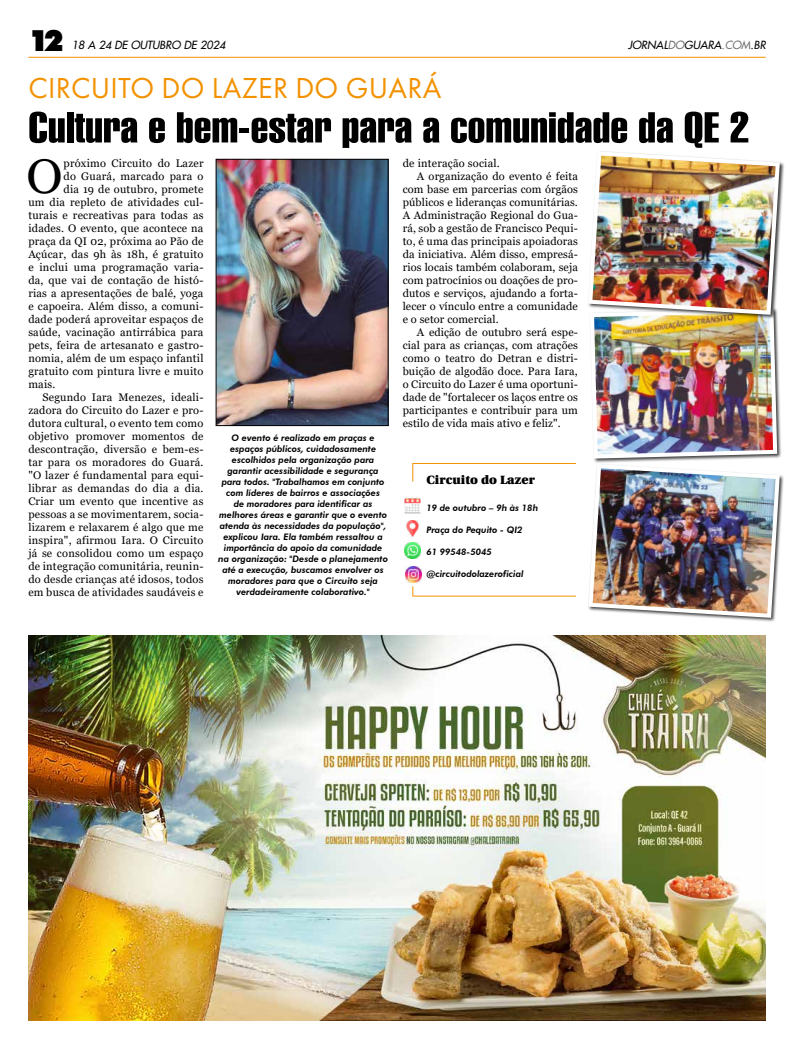
<style>
.page{position:relative;width:794px;height:1049px;background:#fff}
.page>*{position:absolute;margin:0;border:0;box-sizing:border-box;transform-origin:0 0}
.t1{font:48.5px "Georgia";color:#000}
.t2{font:42px "Swiss 911 BT Extra Compressed";color:#000;scale:1.25 1}
.t3{font:30px "Futura PT";letter-spacing:.01em;color:#f39200}
.t4{font:900 29.6px "Futura BT";color:#000}
.t5{font:900 12px "Utopia";letter-spacing:.01em;color:#000}
.t6{font:11px "Georgia";letter-spacing:.02em;color:#000}
.t7{font:italic 11px "Futura 2";color:#000}
.t8{font:italic 800 9px/11px "Futura BT";color:#000;text-align:center}
.s1{color:#706f6f}
</style>
<div class="page">
<hr style="left:28px;top:57px;width:737px;height:1px;background:#f39200">
<img style="left:28px;top:635px;width:737px;height:385px">
<div style="left:588px;top:463px;width:196px;height:160px;background:#000;opacity:.75"></div>
<img style="left:588px;top:151px;width:194px;height:469px">
<img style="left:218px;top:161px;width:168px;height:263px">
<div style="left:216px;top:159px;width:172px;height:267px;border:1px solid #000"></div>
<hr style="left:412px;top:596px;width:164px;height:1px;background:#f39200">
<img style="left:405px;top:543px;width:16px;height:16px">
<img style="left:406px;top:520px;width:15px;height:16px">
<img style="left:405px;top:497px;width:16px;height:16px">
<img style="left:405px;top:566px;width:16px;height:16px">
<svg style="left:412px;top:464px;width:1px;height:17px"></svg>
<hr style="left:412px;top:463px;width:164px;height:1px;background:#f39200">
<h3 class="t4" style="left:28px;top:22px;width:37px">12</h3>
<p class="t7" style="left:72px;top:37px;width:155px">18 A 24 DE OUTUBRO DE 2024</p>
<p class="t7" style="left:628px;top:38px;width:139px">JORNAL<span class="s1">DO</span>GUARA<span class="s1">.COM</span>.BR</p>
<h3 class="t3" style="left:28px;top:70px;width:414px">CIRCUITO DO LAZER DO GUARÁ</h3>
<h2 class="t2" style="left:28px;top:104px;width:578px">Cultura e bem-estar para a comunidade da QE 2</h2>
<h1 class="t1" style="left:26px;top:147px;width:38px">O</h1>
<p class="t6" style="left:64px;top:157px;width:141px">próximo Circuito do Lazer</p>
<p class="t6" style="left:403px;top:157px;width:99px">de interação social.</p>
<p class="t6" style="left:417px;top:170px;width:162px">A organização do evento é feita</p>
<p class="t6" style="left:403px;top:183px;width:177px">com base em parcerias com órgãos</p>
<p class="t6" style="left:403px;top:196px;width:177px">públicos e lideranças comunitárias.</p>
<p class="t6" style="left:403px;top:209px;width:177px">A Administração Regional do Gua-</p>
<p class="t6" style="left:403px;top:222px;width:177px">rá, sob a gestão de Francisco Pequi-</p>
<p class="t6" style="left:403px;top:235px;width:177px">to, é uma das principais apoiadoras</p>
<p class="t6" style="left:403px;top:248px;width:177px">da iniciativa. Além disso, empresá-</p>
<p class="t6" style="left:403px;top:261px;width:177px">rios locais também colaboram, seja</p>
<p class="t6" style="left:403px;top:274px;width:177px">com patrocínios ou doações de pro-</p>
<p class="t6" style="left:403px;top:287px;width:177px">dutos e serviços, ajudando a forta-</p>
<p class="t6" style="left:403px;top:300px;width:177px">lecer o vínculo entre a comunidade</p>
<p class="t6" style="left:403px;top:313px;width:97px">e o setor comercial.</p>
<p class="t6" style="left:417px;top:326px;width:162px">A edição de outubro será espe-</p>
<p class="t6" style="left:403px;top:339px;width:177px">cial para as crianças, com atrações</p>
<p class="t6" style="left:403px;top:352px;width:177px">como o teatro do Detran e distri-</p>
<p class="t6" style="left:403px;top:365px;width:177px">buição de algodão doce. Para Iara,</p>
<p class="t6" style="left:403px;top:378px;width:177px">o Circuito do Lazer é uma oportuni-</p>
<p class="t6" style="left:403px;top:391px;width:177px">dade de "fortalecer os laços entre os</p>
<p class="t6" style="left:403px;top:404px;width:177px">participantes e contribuir para um</p>
<p class="t6" style="left:403px;top:417px;width:160px">estilo de vida mais ativo e feliz".</p>
<p class="t6" style="left:64px;top:170px;width:141px">do Guará, marcado para o</p>
<p class="t6" style="left:64px;top:183px;width:141px">dia 19 de outubro, promete</p>
<p class="t6" style="left:28px;top:196px;width:177px">um dia repleto de atividades cul-</p>
<p class="t6" style="left:28px;top:209px;width:177px">turais e recreativas para todas as</p>
<p class="t6" style="left:28px;top:222px;width:177px">idades. O evento, que acontece na</p>
<p class="t6" style="left:28px;top:235px;width:177px">praça da QI 02, próxima ao Pão de</p>
<p class="t6" style="left:28px;top:248px;width:177px">Açúcar, das 9h às 18h, é gratuito</p>
<p class="t6" style="left:28px;top:261px;width:177px">e inclui uma programação varia-</p>
<p class="t6" style="left:28px;top:274px;width:177px">da, que vai de contação de histó-</p>
<p class="t6" style="left:28px;top:287px;width:177px">rias a apresentações de balé, yoga</p>
<p class="t6" style="left:28px;top:300px;width:177px">e capoeira. Além disso, a comuni-</p>
<p class="t6" style="left:28px;top:313px;width:177px">dade poderá aproveitar espaços de</p>
<p class="t6" style="left:28px;top:326px;width:177px">saúde, vacinação antirrábica para</p>
<p class="t6" style="left:28px;top:339px;width:177px">pets, feira de artesanato e gastro-</p>
<p class="t6" style="left:28px;top:352px;width:177px">nomia, além de um espaço infantil</p>
<p class="t6" style="left:28px;top:365px;width:177px">gratuito com pintura livre e muito</p>
<p class="t6" style="left:28px;top:378px;width:29px">mais.</p>
<p class="t6" style="left:43px;top:391px;width:162px">Segundo Iara Menezes, ideali-</p>
<p class="t6" style="left:28px;top:404px;width:177px">zadora do Circuito do Lazer e pro-</p>
<p class="t6" style="left:28px;top:417px;width:177px">dutora cultural, o evento tem como</p>
<p class="t6" style="left:28px;top:430px;width:177px">objetivo promover momentos de</p>
<p class="t6" style="left:28px;top:443px;width:177px">descontração, diversão e bem-es-</p>
<p class="t6" style="left:28px;top:456px;width:177px">tar para os moradores do Guará.</p>
<p class="t6" style="left:28px;top:469px;width:177px">"O lazer é fundamental para equi-</p>
<p class="t6" style="left:28px;top:482px;width:177px">librar as demandas do dia a dia.</p>
<p class="t6" style="left:28px;top:495px;width:177px">Criar um evento que incentive as</p>
<p class="t6" style="left:28px;top:508px;width:177px">pessoas a se movimentarem, socia-</p>
<p class="t6" style="left:28px;top:521px;width:177px">lizarem e relaxarem é algo que me</p>
<p class="t6" style="left:28px;top:534px;width:177px">inspira", afirmou Iara. O Circuito</p>
<p class="t6" style="left:28px;top:547px;width:177px">já se consolidou como um espaço</p>
<p class="t6" style="left:28px;top:560px;width:177px">de integração comunitária, reunin-</p>
<p class="t6" style="left:28px;top:573px;width:177px">do desde crianças até idosos, todos</p>
<p class="t6" style="left:28px;top:586px;width:177px">em busca de atividades saudáveis e</p>
<p class="t8" style="left:218px;top:433px;width:171px">O evento é realizado em praças e espaços públicos, cuidadosamente escolhidos pela organização para garantir acessibilidade e segurança para todos. "Trabalhamos em conjunto com líderes de bairros e associações<br>de moradores para identificar as melhores áreas e garantir que o evento atenda às necessidades da população", explicou Iara. Ela também ressaltou a importância do apoio da comunidade na organização: "Desde o planejamento até a execução, buscamos envolver os moradores para que o Circuito seja verdadeiramente colaborativo."</p>
<p class="t5" style="left:426px;top:473px;width:110px">Circuito do Lazer</p>
<p class="t8" style="left:426px;top:502px;width:113px">19 de outubro – 9h às 18h</p>
<p class="t8" style="left:426px;top:524px;width:98px">Praça do Pequito - QI2</p>
<p class="t8" style="left:426px;top:546px;width:67px">61 99548-5045</p>
<p class="t8" style="left:426px;top:568px;width:99px">@circuitodolazeroficial</p>
</div>
